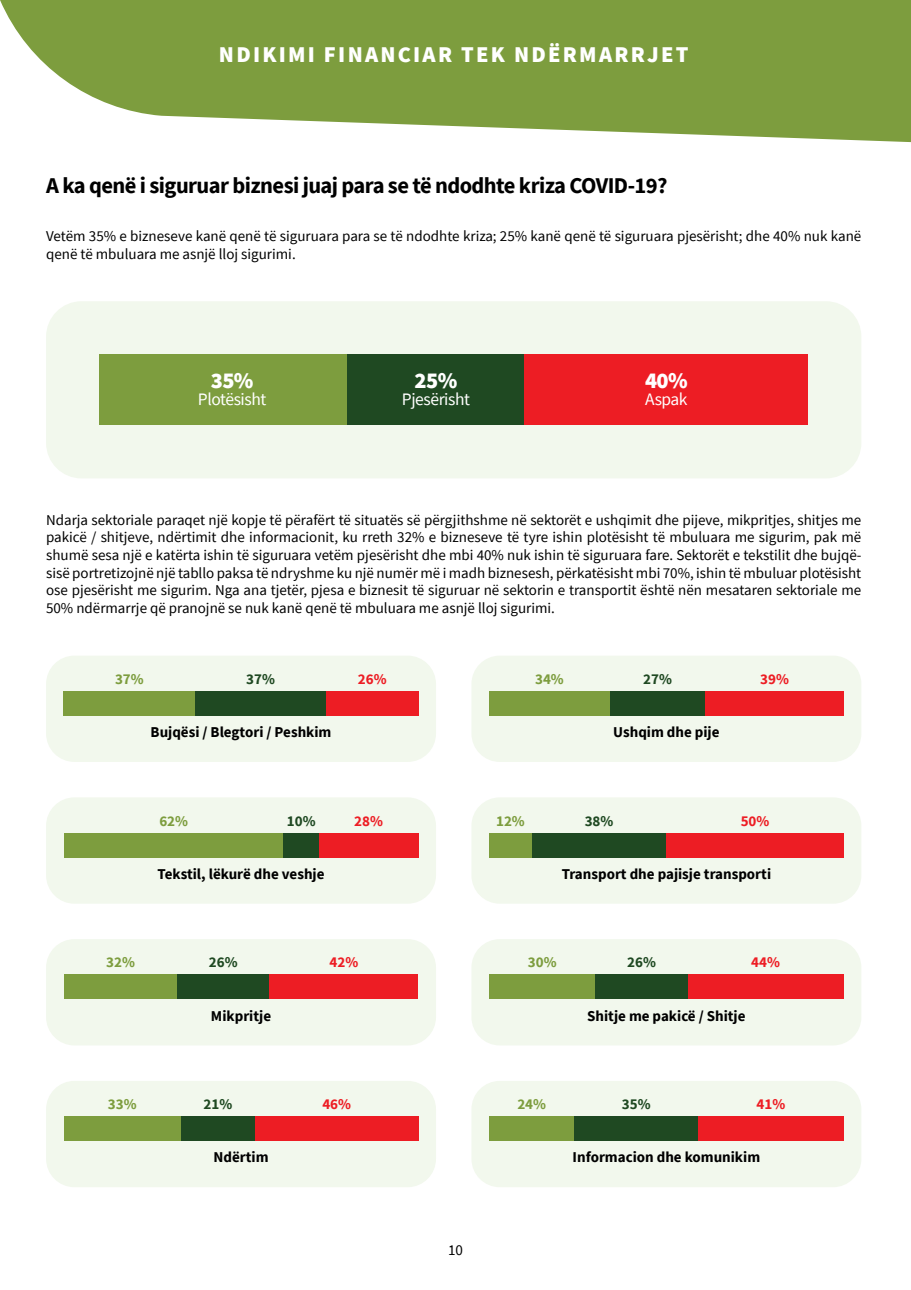
<style>
.page{position:relative;width:911px;height:1290px;background:#fff}
.page>*{position:absolute;margin:0;border:0;box-sizing:border-box;transform-origin:0 0}
.t1{font:700 22.5px "Source Sans Pro";letter-spacing:-.025em;color:#000}
.t2{font:900 22.5px "Source Sans Pro";letter-spacing:.1em;color:#fff}
.t3{font:17.5px "Source Sans Pro";letter-spacing:-.025em;color:#fff}
.t4{font:15px/17.8px "Source Sans Pro";color:#000}
.t5{font:700 15px "Source Sans Pro";color:#000}
.t6{font:700 15px "Source Sans Pro";color:#7d9d3e}
.t7{font:700 15px "Source Sans Pro";color:#1f4922}
.t8{font:700 15px "Source Sans Pro";color:#ed1d24}
</style>
<div class="page">
<div style="left:46px;top:656px;width:390px;height:106px;background:#f2f8ed;border-radius:28px"></div>
<div style="left:64px;top:691px;width:131px;height:25px;background:#7d9d3e"></div>
<div style="left:195px;top:691px;width:131px;height:25px;background:#1f4922"></div>
<div style="left:326px;top:691px;width:92px;height:25px;background:#ed1d24"></div>
<div style="left:46px;top:797px;width:390px;height:107px;background:#f2f8ed;border-radius:28px"></div>
<div style="left:64px;top:833px;width:219px;height:24px;background:#7d9d3e"></div>
<div style="left:283px;top:833px;width:36px;height:24px;background:#1f4922"></div>
<div style="left:319px;top:833px;width:99px;height:24px;background:#ed1d24"></div>
<div style="left:46px;top:939px;width:390px;height:106px;background:#f2f8ed;border-radius:28px"></div>
<div style="left:64px;top:974px;width:113px;height:25px;background:#7d9d3e"></div>
<div style="left:177px;top:974px;width:92px;height:25px;background:#1f4922"></div>
<div style="left:269px;top:974px;width:149px;height:25px;background:#ed1d24"></div>
<div style="left:46px;top:1081px;width:390px;height:106px;background:#f2f8ed;border-radius:28px"></div>
<div style="left:64px;top:1116px;width:117px;height:25px;background:#7d9d3e"></div>
<div style="left:181px;top:1116px;width:74px;height:25px;background:#1f4922"></div>
<div style="left:255px;top:1116px;width:163px;height:25px;background:#ed1d24"></div>
<div style="left:471px;top:656px;width:390px;height:106px;background:#f2f8ed;border-radius:28px"></div>
<div style="left:489px;top:691px;width:120px;height:25px;background:#7d9d3e"></div>
<div style="left:609px;top:691px;width:96px;height:25px;background:#1f4922"></div>
<div style="left:705px;top:691px;width:138px;height:25px;background:#ed1d24"></div>
<div style="left:471px;top:797px;width:390px;height:107px;background:#f2f8ed;border-radius:28px"></div>
<div style="left:489px;top:833px;width:42px;height:24px;background:#7d9d3e"></div>
<div style="left:531px;top:833px;width:135px;height:24px;background:#1f4922"></div>
<div style="left:666px;top:833px;width:177px;height:24px;background:#ed1d24"></div>
<div style="left:471px;top:939px;width:390px;height:106px;background:#f2f8ed;border-radius:28px"></div>
<div style="left:489px;top:974px;width:106px;height:25px;background:#7d9d3e"></div>
<div style="left:595px;top:974px;width:92px;height:25px;background:#1f4922"></div>
<div style="left:687px;top:974px;width:156px;height:25px;background:#ed1d24"></div>
<div style="left:471px;top:1081px;width:390px;height:106px;background:#f2f8ed;border-radius:28px"></div>
<div style="left:489px;top:1116px;width:85px;height:25px;background:#7d9d3e"></div>
<div style="left:574px;top:1116px;width:124px;height:25px;background:#1f4922"></div>
<div style="left:698px;top:1116px;width:145px;height:25px;background:#ed1d24"></div>
<div style="left:46px;top:301px;width:815px;height:177px;background:#f2f8ed;border-radius:35px"></div>
<div style="left:99px;top:354px;width:248px;height:71px;background:#7d9d3e"></div>
<div style="left:347px;top:354px;width:177px;height:71px;background:#1f4922"></div>
<div style="left:524px;top:354px;width:284px;height:71px;background:#ed1d24"></div>
<svg style="left:0;top:0;width:911px;height:142px;fill:#7d9d3e"></svg>
<h1 class="t2" style="left:219px;top:39px;width:471px">NDIKIMI FINANCIAR TEK NDËRMARRJET</h1>
<h1 class="t1" style="left:46px;top:170px;width:623px">A ka qenë i siguruar biznesi juaj para se të ndodhte kriza COVID-19?</h1>
<p class="t4" style="left:46px;top:227px;width:816px">Vetëm 35% e bizneseve kanë qenë të siguruara para se të ndodhte kriza; 25% kanë qenë të siguruara pjesërisht; dhe 40% nuk kanë qenë të mbuluara me asnjë lloj sigurimi.</p>
<h1 class="t2" style="left:211px;top:365px;width:44px">35%</h1>
<p class="t3" style="left:198px;top:388px;width:70px">Plotësisht</p>
<h1 class="t2" style="left:414px;top:365px;width:44px">25%</h1>
<p class="t3" style="left:402px;top:388px;width:70px">Pjesërisht</p>
<h1 class="t2" style="left:645px;top:365px;width:44px">40%</h1>
<p class="t3" style="left:645px;top:388px;width:44px">Aspak</p>
<p class="t4" style="left:46px;top:511px;width:817px;text-align:justify">Ndarja sektoriale paraqet një kopje të përafërt të situatës së përgjithshme në sektorët e ushqimit dhe pijeve, mikpritjes, shitjes me pakicë / shitjeve, ndërtimit dhe informacionit, ku rreth 32% e bizneseve të tyre ishin plotësisht të mbuluara me sigurim, pak më shumë sesa një e katërta ishin të siguruara vetëm pjesërisht dhe mbi 40% nuk ishin të siguruara fare. Sektorët e tekstilit dhe bujqë&shy;sisë portretizojnë një tabllo paksa të ndryshme ku një numër më i madh biznesesh, përkatësisht mbi 70%, ishin të mbuluar plotësisht ose pjesërisht me sigurim. Nga ana tjetër, pjesa e biznesit të siguruar në sektorin e transportit është nën mesataren sektoriale me 50% ndërmarrje që pranojnë se nuk kanë qenë të mbuluara me asnjë lloj sigurimi.</p>
<p class="t6" style="left:115px;top:669px;width:30px">37%</p>
<p class="t7" style="left:246px;top:669px;width:30px">37%</p>
<p class="t8" style="left:358px;top:669px;width:30px">26%</p>
<p class="t6" style="left:535px;top:669px;width:30px">34%</p>
<p class="t7" style="left:643px;top:669px;width:30px">27%</p>
<p class="t8" style="left:760px;top:669px;width:30px">39%</p>
<p class="t5" style="left:151px;top:722px;width:182px">Bujqësi / Blegtori / Peshkim</p>
<p class="t5" style="left:613px;top:722px;width:108px">Ushqim dhe pije</p>
<p class="t6" style="left:159px;top:810px;width:30px">62%</p>
<p class="t7" style="left:287px;top:810px;width:30px">10%</p>
<p class="t8" style="left:354px;top:810px;width:30px">28%</p>
<p class="t6" style="left:496px;top:810px;width:30px">12%</p>
<p class="t7" style="left:584px;top:810px;width:30px">38%</p>
<p class="t8" style="left:740px;top:810px;width:30px">50%</p>
<p class="t5" style="left:157px;top:863px;width:168px">Tekstil, lëkurë dhe veshje</p>
<p class="t5" style="left:561px;top:863px;width:211px">Transport dhe pajisje transporti</p>
<p class="t6" style="left:106px;top:952px;width:30px">32%</p>
<p class="t7" style="left:209px;top:952px;width:30px">26%</p>
<p class="t8" style="left:329px;top:952px;width:30px">42%</p>
<p class="t6" style="left:528px;top:952px;width:30px">30%</p>
<p class="t7" style="left:627px;top:952px;width:30px">26%</p>
<p class="t8" style="left:751px;top:952px;width:30px">44%</p>
<p class="t5" style="left:211px;top:1005px;width:62px">Mikpritje</p>
<p class="t5" style="left:587px;top:1005px;width:160px">Shitje me pakicë / Shitje</p>
<p class="t6" style="left:108px;top:1094px;width:30px">33%</p>
<p class="t7" style="left:204px;top:1094px;width:30px">21%</p>
<p class="t8" style="left:322px;top:1094px;width:30px">46%</p>
<p class="t6" style="left:517px;top:1094px;width:30px">24%</p>
<p class="t7" style="left:622px;top:1094px;width:30px">35%</p>
<p class="t8" style="left:756px;top:1094px;width:30px">41%</p>
<p class="t5" style="left:213px;top:1147px;width:57px">Ndërtim</p>
<p class="t5" style="left:572px;top:1147px;width:189px">Informacion dhe komunikim</p>
<p class="t4" style="left:448px;top:1241px;width:16px">10</p>
</div>
